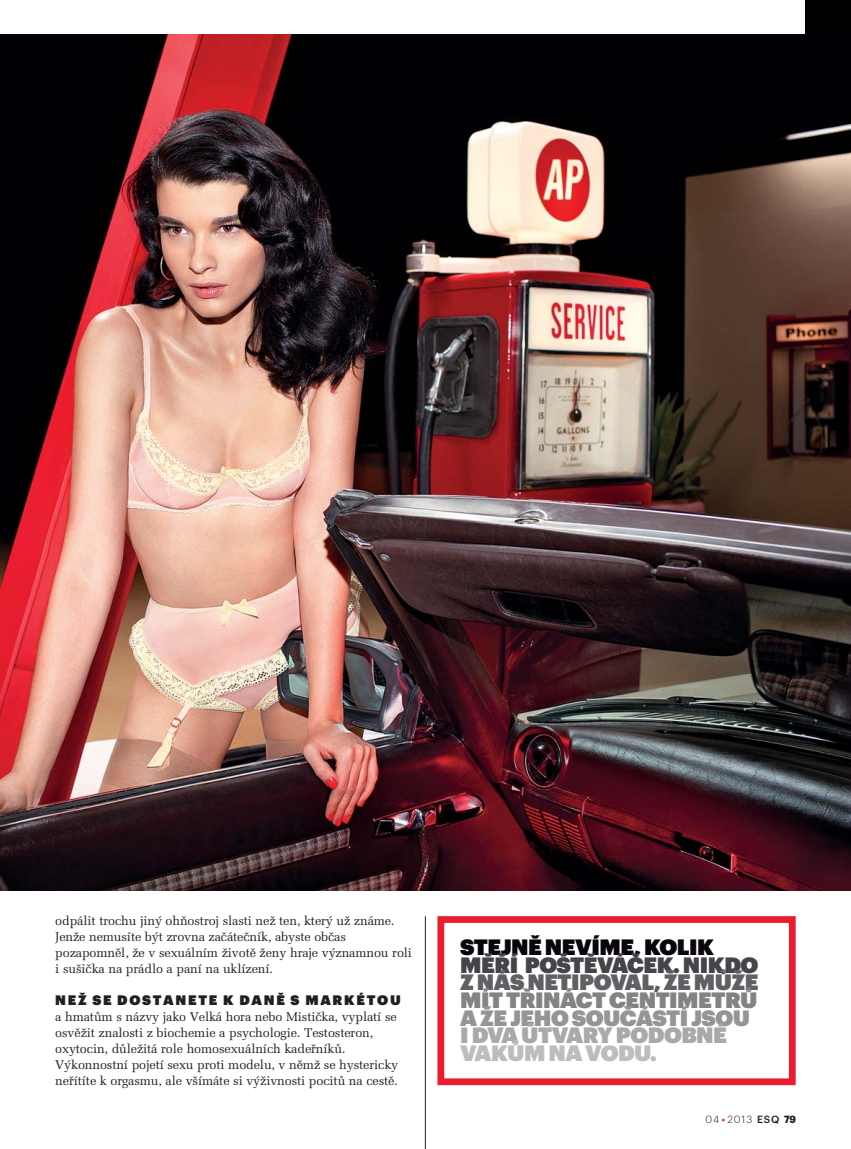
<style>
.page{position:relative;width:851px;height:1149px;background:#fff}
.page>*{position:absolute;margin:0;border:0;box-sizing:border-box;transform-origin:0 0}
.t1{font:21.75px "Graphik Super";letter-spacing:-.025em;color:#454549}
.t2{font:21.75px "Graphik Super";letter-spacing:-.025em;color:#5f6063}
.t3{font:21.75px "Graphik Super";letter-spacing:-.025em;color:#848384}
.t4{font:21.75px "Graphik Super";letter-spacing:-.025em;color:#969596}
.t5{font:21.75px "Graphik Super";letter-spacing:-.025em;color:#0a050c}
.t6{font:21.75px "Graphik Super";letter-spacing:-.025em;color:#a9a9aa}
.t7{font:21.75px "Graphik Super";letter-spacing:-.025em;color:#bebdbe}
.t8{font:13.5px "Graphik Super";letter-spacing:.125em;color:#231f20}
.t9{font:12.6px/15.9px "Melior CE";letter-spacing:-.01em;color:#231f20}
.t10{font:300 10.2px "Graphik";letter-spacing:.1em;color:#231f20}
.s1{font-family:"Stag Sans";font-weight:400;color:#ed1b2e}
.s2{font-weight:500}
.s3{font-weight:700}
</style>
<div class="page">
<hr style="left:425px;top:915px;width:1px;height:233px;background:#231f20">
<img style="left:0;top:34px;width:850px;height:855px">
<div style="left:805px;top:0;width:45px;height:34px;background:#000"></div>
<div style="left:437px;top:915px;width:358px;height:169px;border:7px solid #ed1b2e"></div>
<p class="t9" style="left:55px;top:913px;width:358px">odpálit trochu jin˘ ohÀostroj slasti neÏ ten, kter˘ uÏ známe.<br>JenÏe nemusíte b˘t zrovna zaãáteãník, abyste obãas pozapomnûl, Ïe v sexuálním Ïivotû Ïeny hraje v˘znamnou roli i su‰iãka na prádlo a paní na uklízení.</p>
<p class="t8" style="left:55px;top:994px;width:347px">NEŽ SE DOSTANETE K DANĚ S MARKÉTOU</p>
<p class="t9" style="left:55px;top:1009px;width:344px">a hmatÛm s názvy jako Velká hora nebo Mistiãka, vyplatí se osvûÏit znalosti z biochemie a psychologie. Testosteron, oxytocin, dÛleÏitá role homosexuálních kadefiníkÛ.<br>V˘konnostní pojetí sexu proti modelu, v nûmÏ se hystericky nefiítíte k orgasmu, ale v‰ímáte si v˘Ïivnosti pocitÛ na cestû.</p>
<h1 class="t5" style="left:460px;top:937px;width:255px">STEJNĚ NEVÍME, KOLIK</h1>
<h1 class="t1" style="left:460px;top:955px;width:299px">MĚŘÍ POŠTĚVÁČEK. NIKDO</h1>
<h1 class="t2" style="left:460px;top:973px;width:300px">Z NÁS NETIPOVAL, ŽE MŮŽE</h1>
<h1 class="t3" style="left:460px;top:990px;width:298px">MÍT TŘINÁCT CENTIMETRŮ</h1>
<h1 class="t4" style="left:460px;top:1008px;width:291px">A ŽE JEHO SOUČÁSTÍ JSOU</h1>
<h1 class="t6" style="left:460px;top:1026px;width:268px">I DVA ÚTVARY PODOBNÉ</h1>
<h1 class="t7" style="left:460px;top:1043px;width:198px">VAKŮM NA VODU.</h1>
<p class="t10" style="left:705px;top:1111px;width:92px">04 <span class="s1">•</span> 2013 <span class="s2">ESQ</span> <span class="s3">79</span></p>
</div>
